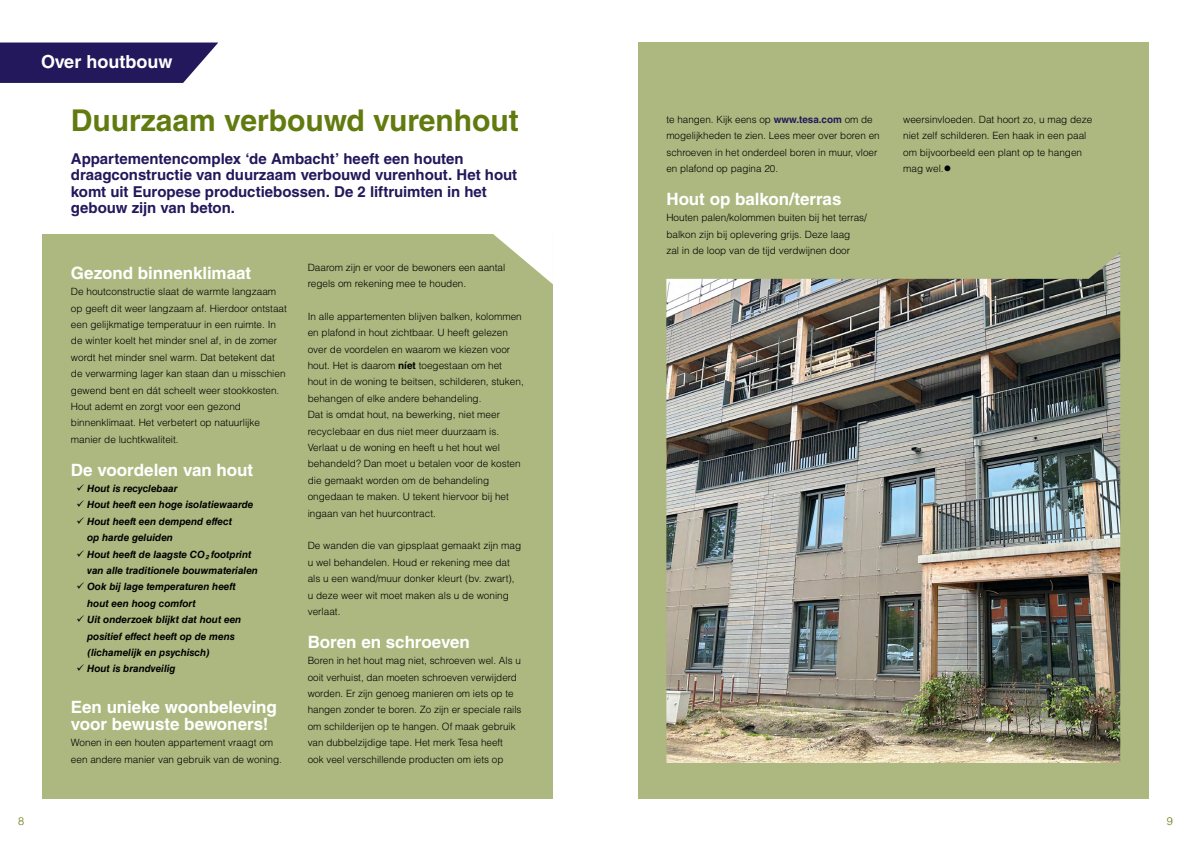
<style>
.page{position:relative;width:1191px;height:842px;background:#fff}
.page>*{position:absolute;margin:0;border:0;box-sizing:border-box;transform-origin:0 0}
.t1{font:700 30px "Helvetica LT Std";color:#627b0f}
.t2{font:700 18px "Helvetica LT Std";color:#fff}
.t3{font:700 17px/16.4px "Helvetica LT Std";letter-spacing:-.005em;color:#fff}
.t4{font:700 15px/16.4px "Helvetica LT Std";letter-spacing:-.005em;color:#23185b}
.t5{font:300 11px "Helvetica LT Std";color:#627b0f}
.t6{font:300 10px/16.4px "Helvetica LT Std";color:#000}
.t7{font:italic 700 10px/16.4px "Helvetica LT Std";color:#000}
.s1{font-weight:700}
.s2{font-weight:700;color:#23185b}
</style>
<div class="page">
<div style="left:43px;top:43px;width:510px;height:756px;background:#adb880"></div>
<svg style="left:493px;top:234px;width:60px;height:50px"></svg>
<div style="left:43px;top:34px;width:510px;height:200px;background:#fff"></div>
<div style="left:638px;top:43px;width:510px;height:756px;background:#adb880"></div>
<svg style="left:0;top:43px;width:218px;height:40px;background:#342a67"></svg>
<img style="left:666px;top:252px;width:454px;height:511px">
<h2 class="t2" style="left:41px;top:51px;width:133px">Over houtbouw</h2>
<h1 class="t1" style="left:71px;top:102px;width:449px">Duurzaam verbouwd vurenhout</h1>
<h3 class="t4" style="left:71px;top:150px;width:448px">Appartementencomplex ‘de Ambacht’ heeft een houten draagconstructie van duurzaam verbouwd vurenhout. Het hout komt uit Europese productiebossen. De 2 liftruimten in het gebouw zijn van beton.</h3>
<h3 class="t3" style="left:71px;top:264px;width:182px">Gezond binnenklimaat</h3>
<p class="t6" style="left:71px;top:283px;width:218px">De houtconstructie slaat de warmte langzaam op geeft dit weer langzaam af. Hierdoor ontstaat een gelijkmatige temperatuur in een ruimte. In de winter koelt het minder snel af, in de zomer wordt het minder snel warm. Dat betekent dat de verwarming lager kan staan dan u misschien gewend bent en dát scheelt weer stookkosten.<br>Hout ademt en zorgt voor een gezond binnenklimaat. Het verbetert op natuurlijke manier de luchtkwaliteit.</p>
<h3 class="t3" style="left:71px;top:461px;width:184px">De voordelen van hout</h3>
<p class="t7" style="left:77px;top:480px;width:103px">✓ Hout is recyclebaar</p>
<p class="t7" style="left:77px;top:497px;width:178px">✓ Hout heeft een hoge isolatiewaarde</p>
<p class="t7" style="left:87px;top:513px;width:146px;text-indent:-11px">✓ Hout heeft een dempend effect op harde geluiden</p>
<p class="t7" style="left:87px;top:546px;width:172px;text-indent:-11px">✓ Hout heeft de laagste CO² footprint van alle traditionele bouwmaterialen</p>
<p class="t7" style="left:87px;top:579px;width:150px;text-indent:-11px">✓ Ook bij lage temperaturen heeft hout een hoog comfort</p>
<p class="t7" style="left:87px;top:611px;width:156px;text-indent:-11px">✓ Uit onderzoek blijkt dat hout een positief effect heeft op de mens (lichamelijk en psychisch)</p>
<p class="t7" style="left:77px;top:661px;width:101px">✓ Hout is brandveilig</p>
<h3 class="t3" style="left:71px;top:699px;width:207px">Een unieke woonbeleving voor bewuste bewoners!</h3>
<p class="t6" style="left:71px;top:734px;width:213px">Wonen in een houten appartement vraagt om een andere manier van gebruik van de woning.</p>
<p class="t6" style="left:308px;top:259px;width:199px">Daarom zijn er voor de bewoners een aantal regels om rekening mee te houden.</p>
<p class="t6" style="left:308px;top:308px;width:218px">In alle appartementen blijven balken, kolommen en plafond in hout zichtbaar. U heeft gelezen over de voordelen en waarom we kiezen voor hout. Het is daarom <span class="s1">níet</span> toegestaan om het hout in de woning te beitsen, schilderen, stuken, behangen of elke andere behandeling.<br>Dat is omdat hout, na bewerking, niet meer recyclebaar en dus niet meer duurzaam is.<br>Verlaat u de woning en heeft u het hout wel behandeld? Dan moet u betalen voor de kosten die gemaakt worden om de behandeling ongedaan te maken. U tekent hiervoor bij het ingaan van het huurcontract.</p>
<p class="t6" style="left:308px;top:538px;width:215px">De wanden die van gipsplaat gemaakt zijn mag u wel behandelen. Houd er rekening mee dat als u een wand/muur donker kleurt (bv. zwart), u deze weer wit moet maken als u de woning verlaat.</p>
<h3 class="t3" style="left:308px;top:633px;width:164px">Boren en schroeven</h3>
<p class="t6" style="left:308px;top:652px;width:215px">Boren in het hout mag niet, schroeven wel. Als u ooit verhuist, dan moeten schroeven verwijderd worden. Er zijn genoeg manieren om iets op te hangen zonder te boren. Zo zijn er speciale rails om schilderijen op te hangen. Of maak gebruik van dubbelzijdige tape. Het merk Tesa heeft<br>ook veel verschillende producten om iets op</p>
<p class="t6" style="left:666px;top:111px;width:215px">te hangen. Kijk eens op <span class="s2">www.tesa.com</span> om de mogelijkheden te zien. Lees meer over boren en schroeven in het onderdeel boren in muur, vloer en plafond op pagina 20.</p>
<h3 class="t3" style="left:666px;top:191px;width:177px">Hout op balkon/terras</h3>
<p class="t6" style="left:666px;top:210px;width:202px">Houten palen/kolommen buiten bij het terras/ balkon zijn bij oplevering grijs. Deze laag<br>zal in de loop van de tijd verdwijnen door</p>
<p class="t6" style="left:903px;top:111px;width:191px">weersinvloeden. Dat hoort zo, u mag deze niet zelf schilderen. Een haak in een paal om bijvoorbeeld een plant op te hangen mag wel.●</p>
<p class="t5" style="left:18px;top:814px;width:8px">8</p>
<p class="t5" style="left:1166px;top:814px;width:8px">9</p>
</div>
